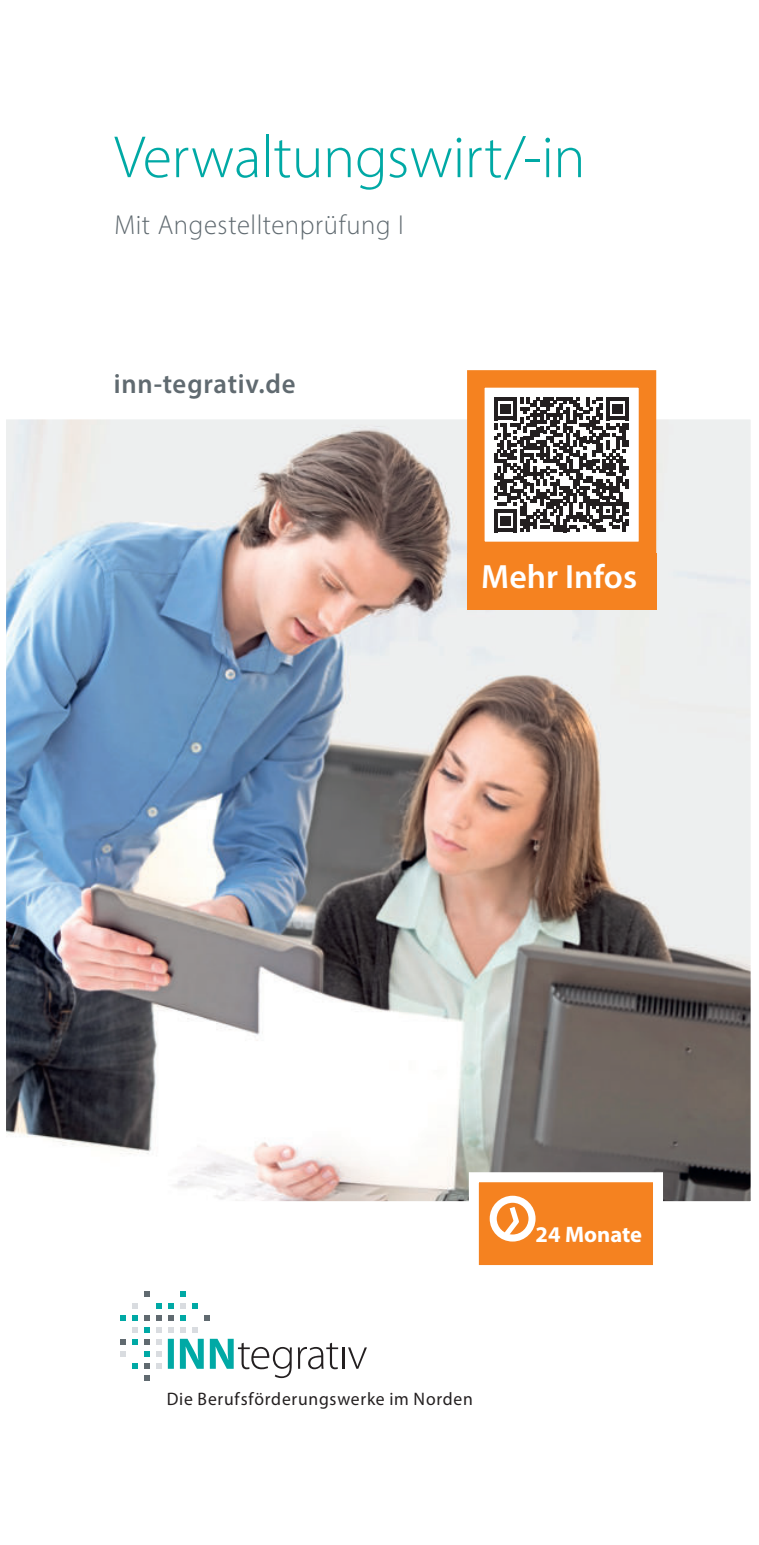
<style>
.page{position:relative;width:759px;height:1545px;background:#fff}
.page>*{position:absolute;margin:0;border:0;box-sizing:border-box;transform-origin:0 0}
.t1{font:300 60px "Myriad Pro";letter-spacing:-.005em;color:#00a9a5}
.t2{font:600 33.75px "Myriad Pro";color:#fff}
.t3{font:300 27.5px "Myriad Pro";letter-spacing:.025em;color:#606a70}
.t4{font:600 27.5px "Myriad Pro";letter-spacing:.025em;color:#606a70}
.t5{font:700 22.5px "Myriad Pro";color:#fff}
.t6{font:18px "Myriad Pro";letter-spacing:.045em;color:#231f20}
</style>
<div class="page">
<img style="left:7px;top:420px;width:742px;height:781px">
<svg style="left:120px;top:1315px;width:6px;height:6px"></svg>
<svg style="left:120px;top:1339px;width:6px;height:6px"></svg>
<svg style="left:120px;top:1351px;width:6px;height:6px"></svg>
<svg style="left:132px;top:1303px;width:6px;height:6px"></svg>
<svg style="left:132px;top:1315px;width:6px;height:6px"></svg>
<svg style="left:132px;top:1327px;width:6px;height:6px"></svg>
<svg style="left:132px;top:1339px;width:6px;height:6px"></svg>
<svg style="left:144px;top:1351px;width:6px;height:6px"></svg>
<svg style="left:132px;top:1363px;width:6px;height:6px"></svg>
<svg style="left:144px;top:1291px;width:6px;height:6px"></svg>
<svg style="left:144px;top:1315px;width:6px;height:6px"></svg>
<svg style="left:144px;top:1327px;width:6px;height:6px"></svg>
<svg style="left:144px;top:1339px;width:6px;height:6px"></svg>
<svg style="left:144px;top:1363px;width:6px;height:6px"></svg>
<svg style="left:144px;top:1375px;width:6px;height:6px"></svg>
<svg style="left:156px;top:1303px;width:6px;height:6px"></svg>
<svg style="left:156px;top:1315px;width:6px;height:6px"></svg>
<svg style="left:156px;top:1327px;width:6px;height:6px"></svg>
<svg style="left:156px;top:1339px;width:6px;height:6px"></svg>
<svg style="left:156px;top:1351px;width:6px;height:6px"></svg>
<svg style="left:156px;top:1363px;width:6px;height:6px"></svg>
<svg style="left:168px;top:1303px;width:6px;height:6px"></svg>
<svg style="left:168px;top:1315px;width:6px;height:6px"></svg>
<svg style="left:168px;top:1327px;width:6px;height:6px"></svg>
<svg style="left:180px;top:1291px;width:6px;height:6px"></svg>
<svg style="left:180px;top:1303px;width:6px;height:6px"></svg>
<svg style="left:180px;top:1315px;width:6px;height:6px"></svg>
<svg style="left:180px;top:1327px;width:6px;height:6px"></svg>
<svg style="left:192px;top:1303px;width:6px;height:6px"></svg>
<svg style="left:192px;top:1327px;width:6px;height:6px"></svg>
<svg style="left:204px;top:1315px;width:6px;height:6px"></svg>
<svg style="left:168px;top:1339px;width:124px;height:39px"></svg>
<svg style="left:298px;top:1343px;width:40px;height:26px"></svg>
<hr style="left:342px;top:1347px;width:2px;height:22px;background:#231f20">
<svg style="left:348px;top:1347px;width:19px;height:22px"></svg>
<div style="left:473px;top:1177px;width:184px;height:93px;background:#f58220"></div>
<svg style="left:489px;top:1195px;width:47px;height:47px"></svg>
<div style="left:468px;top:1172px;width:194px;height:103px;border:10px solid #fff"></div>
<div style="left:467px;top:554px;width:189px;height:56px;background:#f58220"></div>
<svg style="left:458px;top:370px;width:206px;height:198px"></svg>
<h1 class="t1" style="left:114px;top:134px;width:472px">Verwaltungswirt/-in</h1>
<h3 class="t3" style="left:114px;top:214px;width:291px">Mit Angestelltenprüfung I</h3>
<h3 class="t4" style="left:114px;top:373px;width:183px">inn-tegrativ.de</h3>
<h2 class="t2" style="left:481px;top:564px;width:157px">Mehr Infos</h2>
<p class="t6" style="left:167px;top:1392px;width:308px">Die Berufsförderungswerke im Norden</p>
<p class="t5" style="left:535px;top:1221px;width:108px">24 Monate</p>
</div>
